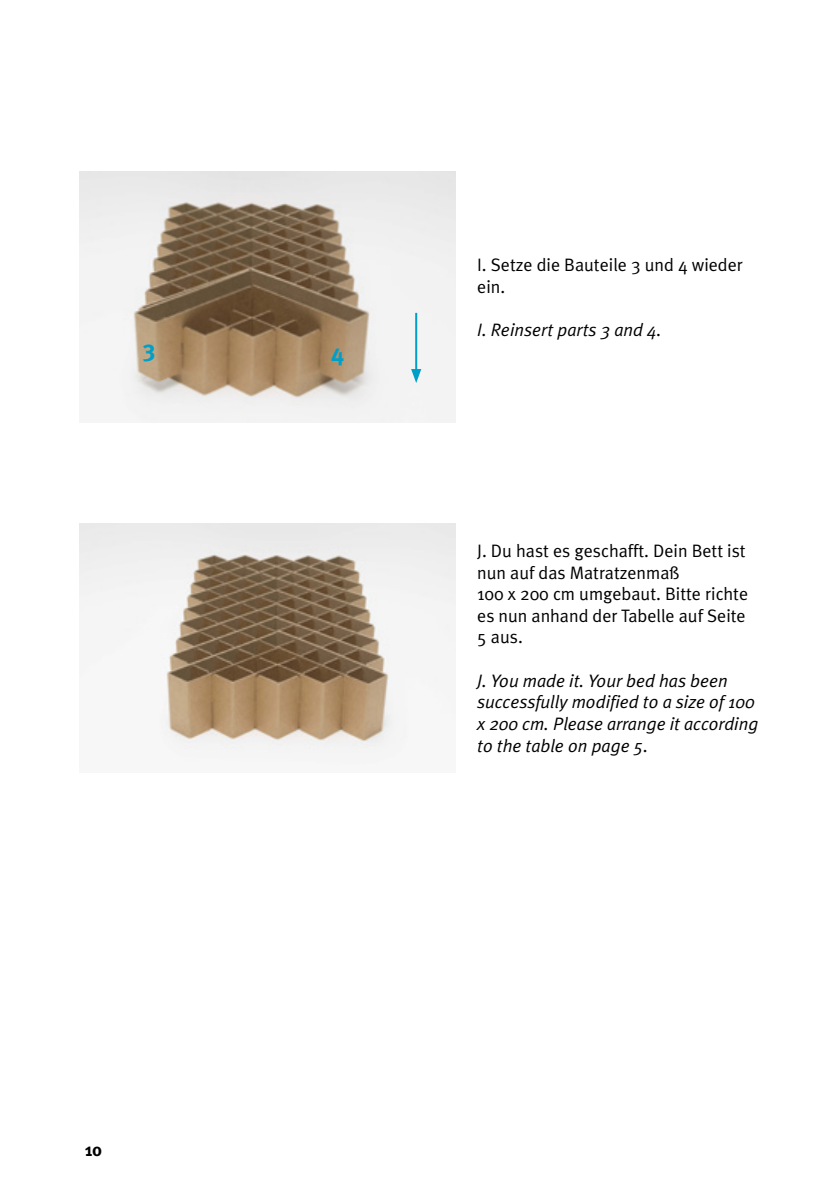
<style>
.page{position:relative;width:840px;height:1191px;background:#fff}
.page>*{position:absolute;margin:0;border:0;box-sizing:border-box;transform-origin:0 0}
.t1{font:700 24px "Meta Plus";color:#009fc8}
.t2{font:18px/21.6px "Meta Plus";color:#000}
.t3{font:italic 18px/21.6px "Meta Plus";color:#000}
.t4{font:700 18px "Meta Plus";color:#000}
</style>
<div class="page">
<img style="left:79px;top:171px;width:376px;height:251px">
<hr style="left:415px;top:313px;width:2px;height:59px;background:#009fc8">
<svg style="left:411px;top:369px;width:10px;height:14px"></svg>
<img style="left:79px;top:523px;width:376px;height:230px">
<h1 class="t1" style="left:143px;top:335px;width:14px">3</h1>
<h1 class="t1" style="left:331px;top:339px;width:15px">4</h1>
<p class="t2" style="left:477px;top:254px;width:267px">I. Setze die Bauteile 3 und 4 wieder ein.</p>
<p class="t3" style="left:477px;top:319px;width:186px">I. Reinsert parts 3 and 4.</p>
<p class="t2" style="left:477px;top:540px;width:272px">J. Du hast es geschafft. Dein Bett ist nun auf das Matratzenmaß<br>100 x 200 cm umgebaut. Bitte richte es nun anhand der Tabelle auf Seite<br>5 aus.</p>
<p class="t3" style="left:477px;top:669px;width:282px">J. You made it. Your bed has been successfully modified to a size of 100 x 200 cm. Please arrange it according to the table on page 5.</p>
<p class="t4" style="left:85px;top:1139px;width:19px">10</p>
</div>
